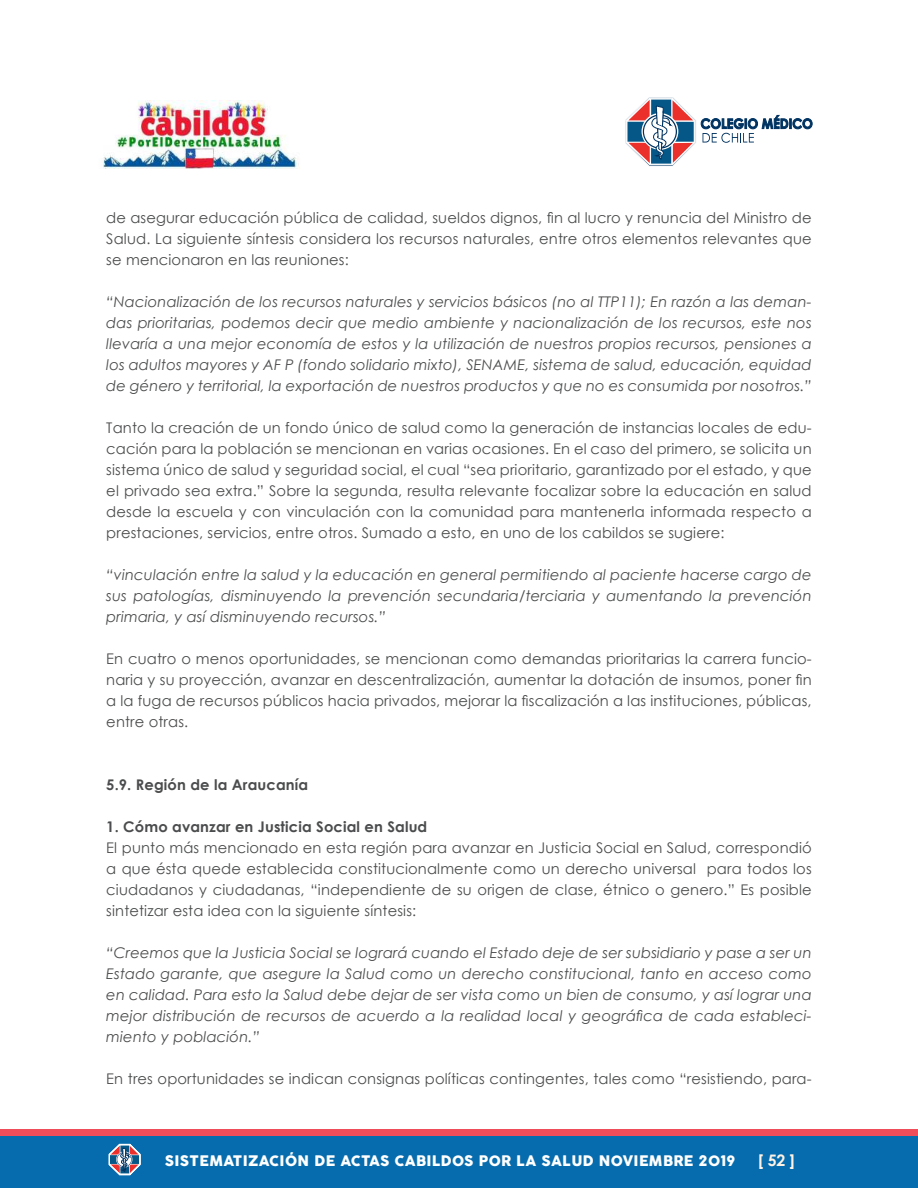
<style>
.page{position:relative;width:918px;height:1188px;background:#fff}
.page>*{position:absolute;margin:0;border:0;box-sizing:border-box;transform-origin:0 0}
.t1{font:700 15.9px "Century Gothic";color:#fff3e5}
.t2{font:14.7px/21px "Century Gothic";letter-spacing:.01em;color:#4b4c4d;text-align:justify}
.t3{font:italic 14.7px/21px "Century Gothic";letter-spacing:.01em;color:#4b4c4d;text-align:justify}
.t4{font:700 14.7px "Century Gothic";letter-spacing:.01em;color:#4b4c4d}
.t5{font:14.25px "COCOGOOSE";letter-spacing:.025em;color:#fff}
</style>
<div class="page">
<div style="left:0;top:1136px;width:918px;height:52px;background:#076cad"></div>
<svg style="left:625px;top:97px;width:187px;height:69px"></svg>
<div style="left:0;top:1129px;width:918px;height:7px;background:#ef4d5a"></div>
<svg style="left:109px;top:1144px;width:31px;height:31px"></svg>
<img style="left:103px;top:101px;width:197px;height:68px">
<p class="t2" style="left:106px;top:207px;width:707px">de asegurar educación pública de calidad, sueldos dignos, fin al lucro y renuncia del Ministro de Salud. La siguiente síntesis considera los recursos naturales, entre otros elementos relevantes que se mencionaron en las reuniones:</p>
<p class="t3" style="left:106px;top:291px;width:707px">“Nacionalización de los recursos naturales y servicios básicos (no al TTP11); En razón a las deman&shy;das prioritarias, podemos decir que medio ambiente y nacionalización de los recursos, este nos llevaría a una mejor economía de estos y la utilización de nuestros propios recursos, pensiones a los adultos mayores y AF P (fondo solidario mixto), SENAME, sistema de salud, educación, equidad de género y territorial, la exportación de nuestros productos y que no es consumida por nosotros.”</p>
<p class="t2" style="left:106px;top:417px;width:707px">Tanto la creación de un fondo único de salud como la generación de instancias locales de edu&shy;cación para la población se mencionan en varias ocasiones. En el caso del primero, se solicita un sistema único de salud y seguridad social, el cual “sea prioritario, garantizado por el estado, y que el privado sea extra.” Sobre la segunda, resulta relevante focalizar sobre la educación en salud desde la escuela y con vinculación con la comunidad para mantenerla informada respecto a prestaciones, servicios, entre otros. Sumado a esto, en uno de los cabildos se sugiere:</p>
<p class="t3" style="left:106px;top:564px;width:707px">“vinculación entre la salud y la educación en general permitiendo al paciente hacerse cargo de sus patologías, disminuyendo la prevención secundaria/terciaria y aumentando la prevención primaria, y así disminuyendo recursos.”</p>
<p class="t2" style="left:106px;top:648px;width:707px">En cuatro o menos oportunidades, se mencionan como demandas prioritarias la carrera funcio&shy;naria y su proyección, avanzar en descentralización, aumentar la dotación de insumos, poner fin a la fuga de recursos públicos hacia privados, mejorar la fiscalización a las instituciones, públicas, entre otras.</p>
<p class="t4" style="left:106px;top:773px;width:203px">5.9. Región de la Araucanía</p>
<p class="t4" style="left:106px;top:815px;width:323px">1. Cómo avanzar en Justicia Social en Salud</p>
<p class="t2" style="left:106px;top:837px;width:707px">El punto más mencionado en esta región para avanzar en Justicia Social en Salud, correspondió a que ésta quede establecida constitucionalmente como un derecho universal para todos los ciudadanos y ciudadanas, “independiente de su origen de clase, étnico o genero.” Es posible sintetizar esta idea con la siguiente síntesis:</p>
<p class="t3" style="left:106px;top:942px;width:707px">“Creemos que la Justicia Social se logrará cuando el Estado deje de ser subsidiario y pase a ser un Estado garante, que asegure la Salud como un derecho constitucional, tanto en acceso como en calidad. Para esto la Salud debe dejar de ser vista como un bien de consumo, y así lograr una mejor distribución de recursos de acuerdo a la realidad local y geográfica de cada estableci&shy;miento y población.”</p>
<p class="t2" style="left:106px;top:1068px;width:707px">En tres oportunidades se indican consignas políticas contingentes, tales como “resistiendo, para-</p>
<p class="t5" style="left:165px;top:1150px;width:572px">SISTEMATIZACIÓN DE ACTAS CABILDOS POR LA SALUD NOVIEMBRE 2019</p>
<p class="t1" style="left:758px;top:1149px;width:38px">[ 52 ]</p>
</div>
